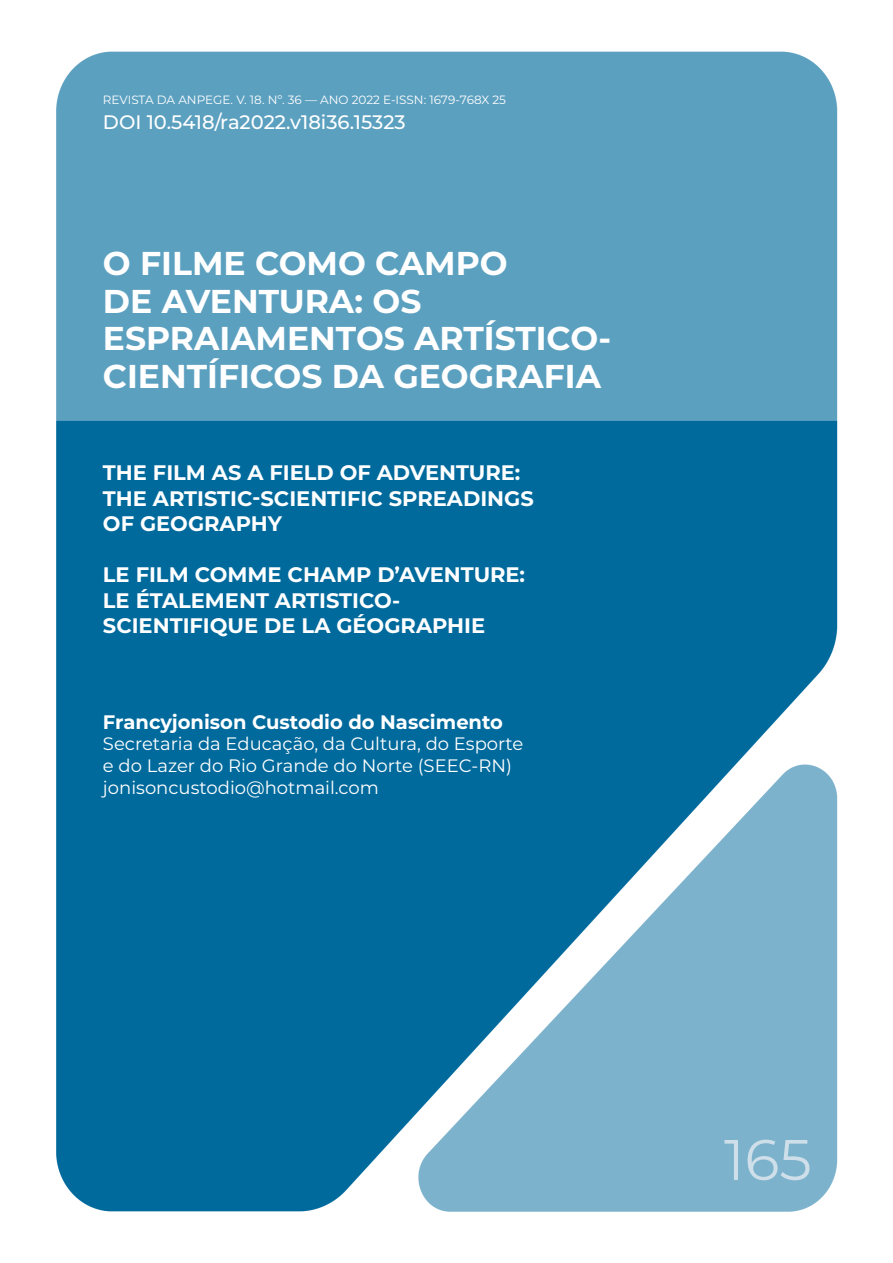
<style>
.page{position:relative;width:893px;height:1263px;background:#fff}
.page>*{position:absolute;margin:0;border:0;box-sizing:border-box;transform-origin:0 0}
.t1{font:700 33px/37.5px "Montserrat";color:#fff}
.t2{font:700 21px/25.5px "Montserrat";color:#fff}
.t3{font:700 19.5px "Montserrat";color:#fff}
.t4{font:500 19.5px "Montserrat";color:#fff}
.t5{font:18px/21.6px "Montserrat";color:#fff}
.t6{font:12px "Montserrat";color:#fff}
</style>
<div class="page">
<img style="left:56px;top:51px;width:782px;height:1161px">
<img style="left:724px;top:1139px;width:85px;height:41px">
<p class="t6" style="left:103px;top:91px;width:405px">REVISTA DA ANPEGE. V. 18. Nº. 36 — ANO 2022 E-ISSN: 1679-768X 25</p>
<p class="t4" style="left:103px;top:109px;width:304px">DOI 10.5418/ra2022.v18i36.15323</p>
<h1 class="t1" style="left:103px;top:243px;width:510px">O FILME COMO CAMPO<br>DE AVENTURA: OS<br>ESPRAIAMENTOS ARTÍSTICO-<br>CIENTÍFICOS DA GEOGRAFIA</h1>
<p class="t2" style="left:103px;top:459px;width:432px">THE FILM AS A FIELD OF ADVENTURE:<br>THE ARTISTIC-SCIENTIFIC SPREADINGS<br>OF GEOGRAPHY</p>
<p class="t2" style="left:103px;top:561px;width:424px">LE FILM COMME CHAMP D’AVENTURE:<br>LE ÉTALEMENT ARTISTICO-<br>SCIENTIFIQUE DE LA GÉOGRAPHIE</p>
<p class="t3" style="left:103px;top:708px;width:402px">Francyjonison Custodio do Nascimento</p>
<p class="t5" style="left:103px;top:733px;width:422px">Secretaria da Educação, da Cultura, do Esporte e do Lazer do Rio Grande do Norte (SEEC-RN) jonisoncustodio@hotmail.com</p>
</div>
